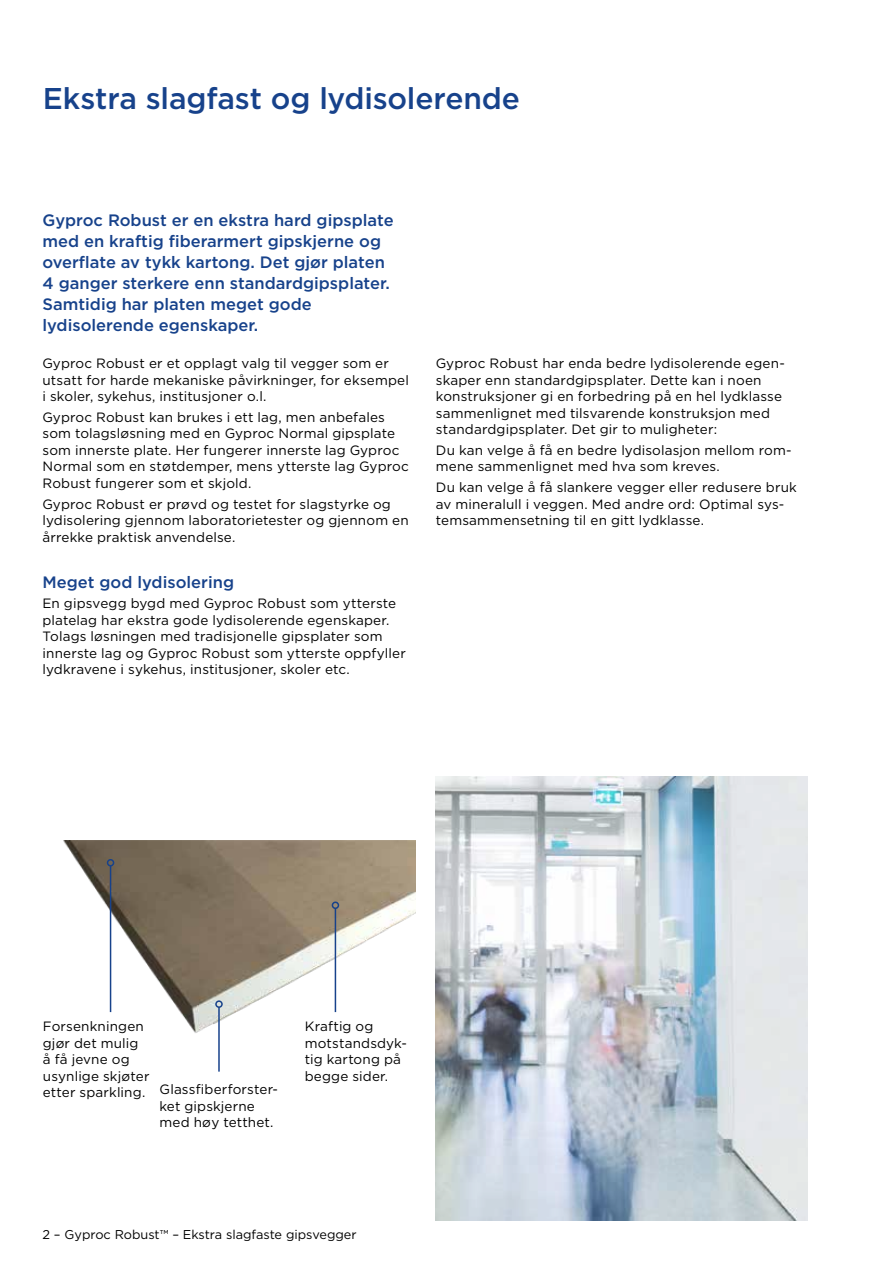
<style>
.page{position:relative;width:893px;height:1263px;background:#fff}
.page>*{position:absolute;margin:0;border:0;box-sizing:border-box;transform-origin:0 0}
.t1{font:500 30px "Gotham";letter-spacing:-.005em;color:#17428b}
.t2{font:500 16.5px/21px "Gotham";color:#17428b}
.t3{font:13.5px/16.5px "Gotham";letter-spacing:.01em;color:#000}
.t4{font:12.75px "Gotham";color:#000}
</style>
<div class="page">
<img style="left:436px;top:776px;width:372px;height:444px">
<img style="left:63px;top:841px;width:353px;height:192px">
<hr style="left:110px;top:866px;width:1px;height:146px;background:#17428b">
<div style="left:107px;top:859px;width:7px;height:7px;border:2px solid #17428b;border-radius:50%"></div>
<hr style="left:218px;top:1007px;width:2px;height:64px;background:#17428b">
<div style="left:215px;top:1000px;width:8px;height:8px;border:2px solid #17428b;border-radius:50%"></div>
<hr style="left:335px;top:908px;width:1px;height:104px;background:#17428b">
<div style="left:332px;top:901px;width:7px;height:8px;border:2px solid #17428b;border-radius:50%"></div>
<h1 class="t1" style="left:43px;top:79px;width:479px">Ekstra slagfast og lydisolerende</h1>
<p class="t2" style="left:43px;top:209px;width:353px">Gyproc Robust er en ekstra hard gipsplate med en kraftig fiberarmert gipskjerne og overflate av tykk kartong. Det gjør platen 4 ganger sterkere enn standardgipsplater.<br>Samtidig har platen meget gode lydisolerende egenskaper.</p>
<p class="t3" style="left:43px;top:355px;width:368px">Gyproc Robust er et opplagt valg til vegger som er utsatt for harde mekaniske påvirkninger, for eksempel i skoler, sykehus, institusjoner o.l.</p>
<p class="t3" style="left:43px;top:408px;width:368px">Gyproc Robust kan brukes i ett lag, men anbefales som tolagsløsning med en Gyproc Normal gipsplate som innerste plate. Her fungerer innerste lag Gyproc Normal som en støtdemper, mens ytterste lag Gyproc Robust fungerer som et skjold.</p>
<p class="t3" style="left:43px;top:495px;width:368px">Gyproc Robust er prøvd og testet for slagstyrke og lydisolering gjennom laboratorietester og gjennom en årrekke praktisk anvendelse.</p>
<p class="t2" style="left:43px;top:571px;width:193px">Meget god lydisolering</p>
<p class="t3" style="left:43px;top:595px;width:365px">En gipsvegg bygd med Gyproc Robust som ytterste platelag har ekstra gode lydisolerende egenskaper.<br>Tolags løsningen med tradisjonelle gipsplater som innerste lag og Gyproc Robust som ytterste oppfyller lydkravene i sykehus, institusjoner, skoler etc.</p>
<p class="t3" style="left:436px;top:355px;width:350px">Gyproc Robust har enda bedre lydisolerende egen&shy;skaper enn standardgipsplater. Dette kan i noen konstruksjoner gi en forbedring på en hel lydklasse sammenlignet med tilsvarende konstruksjon med standardgipsplater. Det gir to muligheter:</p>
<p class="t3" style="left:436px;top:441px;width:357px">Du kan velge å få en bedre lydisolasjon mellom rom&shy;mene sammenlignet med hva som kreves.</p>
<p class="t3" style="left:436px;top:479px;width:363px">Du kan velge å få slankere vegger eller redusere bruk av mineralull i veggen. Med andre ord: Optimal sys&shy;temsammensetning til en gitt lydklasse.</p>
<p class="t3" style="left:43px;top:1018px;width:108px">Forsenkningen gjør det mulig å få jevne og usynlige skjøter</p>
<p class="t3" style="left:159px;top:1081px;width:120px;text-indent:-117px">etter sparkling. Glassfiberforster&shy;ket gipskjerne med høy tetthet.</p>
<p class="t3" style="left:305px;top:1018px;width:104px">Kraftig og motstandsdyk&shy;tig kartong på begge sider.</p>
<p class="t4" style="left:43px;top:1226px;width:316px">2 – Gyproc Robust™ – Ekstra slagfaste gipsvegger</p>
</div>
